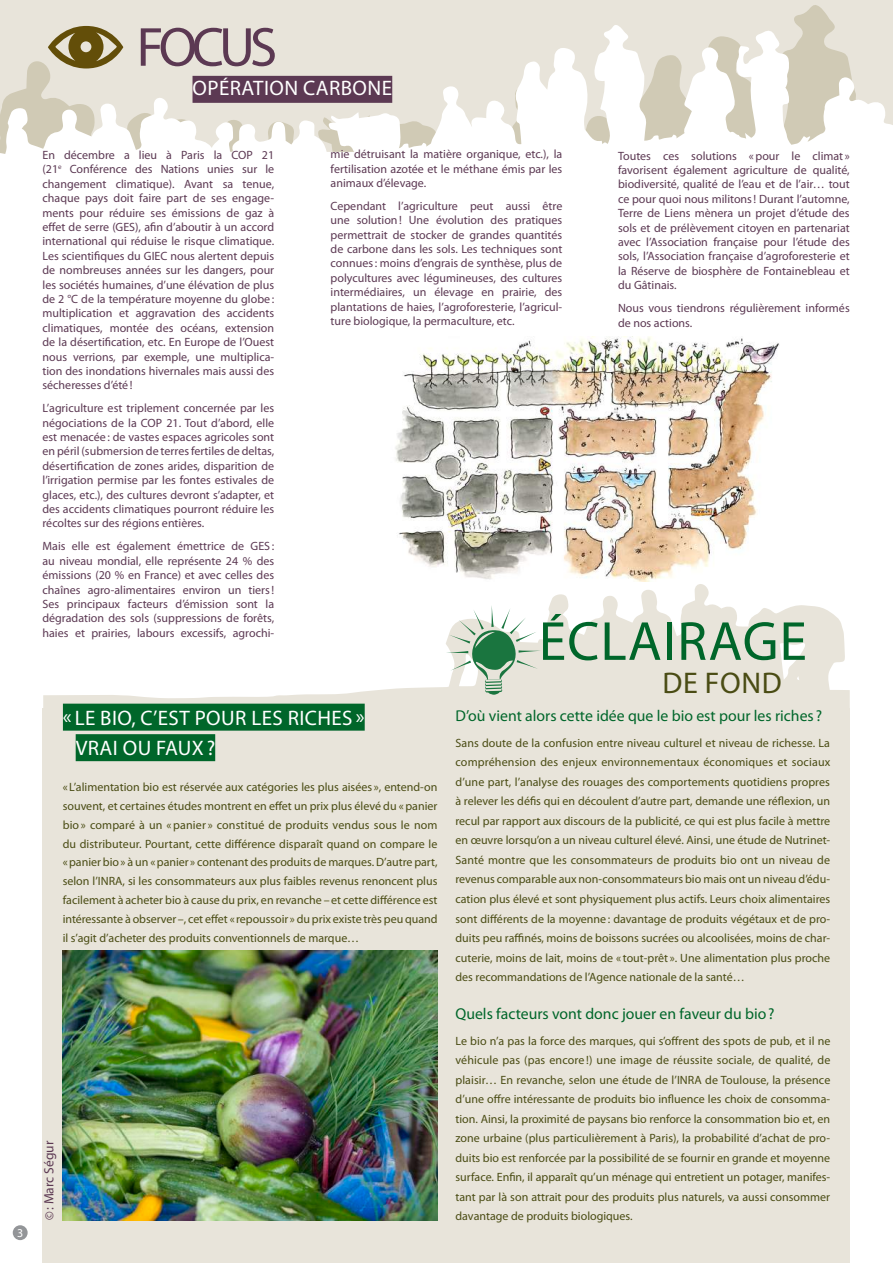
<style>
.page{position:relative;width:893px;height:1263px;background:#fff}
.page>*{position:absolute;margin:0;border:0;box-sizing:border-box;transform-origin:0 0}
.t1{font:55.5px "Myriad Pro";letter-spacing:.02em;color:#00662a}
.t2{font:55.5px "Myriad Pro";letter-spacing:-.09em;color:#5c3953}
.t3{font:30px "Myriad Pro";letter-spacing:.02em;color:#4a4c14}
.t4{font:21px/30.6px "Myriad Pro";letter-spacing:.02em;color:#fff}
.t5{font:15.75px "Myriad Pro";color:#00662a}
.t6{font:13.5px "Myriad Pro";color:#5c3953}
.t7{font:12px/14.4px "Myriad Pro";color:#5c3953;text-align:justify}
.t8{font:12px/19.5px "Myriad Pro";color:#4a4c14;text-align:justify}
.t9{font:12px "Myriad Pro";color:#fff}
.s1{font-family:"Candara"}
</style>
<div class="page">
<div style="left:0;top:4px;width:893px;height:12px;background:#e8e4da"></div>
<svg style="left:43px;top:584px;width:807px;height:125px"></svg>
<div style="left:43px;top:709px;width:807px;height:554px;background:#e8e4da"></div>
<svg style="left:0;top:16px;width:893px;height:138px;fill:#e8e4da"></svg>
<svg style="left:197px;top:112px;width:240px;height:42px"></svg>
<svg style="left:48px;top:26px;width:75px;height:42px;background:#9d8f64"></svg>
<svg style="left:446px;top:605px;width:95px;height:90px"></svg>
<div style="left:13px;top:1225px;width:15px;height:15px;background:#939598;border-radius:50%"></div>
<div style="left:63px;top:704px;width:302px;height:27px;background:#00662a"></div>
<div style="left:76px;top:734px;width:139px;height:27px;background:#00662a"></div>
<div style="left:193px;top:76px;width:199px;height:27px;background:#5c3953"></div>
<img style="left:395px;top:336px;width:384px;height:246px">
<img style="left:63px;top:950px;width:374px;height:270px">
<h1 class="t2" style="left:137px;top:13px;width:142px">FOCUS</h1>
<h3 class="t4" style="left:193px;top:73px;width:201px">OPÉRATION CARBONE</h3>
<p class="t9" style="left:17px;top:1225px;width:8px">3</p>
<p class="t7" style="left:43px;top:147px;width:233px">En décembre a lieu à Paris la COP 21 (21<sup>e</sup> Conférence des Nations unies sur le changement climatique). Avant sa tenue, chaque pays doit faire part de ses engage&shy;ments pour réduire ses émissions de gaz à effet de serre (GES), afin d’aboutir à un accord international qui réduise le risque climatique.<br>Les scientifiques du GIEC nous alertent depuis de nombreuses années sur les dangers, pour les sociétés humaines, d’une élévation de plus de 2 °C de la température moyenne du globe: multiplication et aggravation des accidents climatiques, montée des océans, extension de la désertification, etc. En Europe de l’Ouest nous verrions, par exemple, une multiplica&shy;tion des inondations hivernales mais aussi des sécheresses d’été!</p>
<p class="t7" style="left:43px;top:401px;width:233px">L’agriculture est triplement concernée par les négociations de la COP 21. Tout d’abord, elle est menacée: de vastes espaces agricoles sont en péril (submersion de terres fertiles de deltas, désertification de zones arides, disparition de l’irrigation permise par les fontes estivales de glaces, etc.), des cultures devront s’adapter, et des accidents climatiques pourront réduire les récoltes sur des régions entières.</p>
<p class="t7" style="left:43px;top:539px;width:233px">Mais elle est également émettrice de GES : au niveau mondial, elle représente 24 % des émissions (20 % en France) et avec celles des chaînes agro-alimentaires environ un tiers!<br>Ses principaux facteurs d’émission sont la dégradation des sols (suppressions de forêts, haies et prairies, labours excessifs, agrochi-</p>
<p class="t7" style="left:331px;top:147px;width:233px">mie détruisant la matière organique, etc.), la fertilisation azotée et le méthane émis par les animaux d’élevage.</p>
<p class="t7" style="left:331px;top:198px;width:233px">Cependant l’agriculture peut aussi être une solution! Une évolution des pratiques permettrait de stocker de grandes quantités de carbone dans les sols. Les techniques sont connues: moins d’engrais de synthèse, plus de polycultures avec légumineuses, des cultures intermédiaires, un élevage en prairie, des plantations de haies, l’agroforesterie, l’agricul&shy;ture biologique, la permaculture, etc.</p>
<p class="t7" style="left:618px;top:148px;width:233px">Toutes ces solutions «pour le climat » favorisent également agriculture de qualité, biodiversité, qualité de l’eau et de l’air… tout ce pour quoi nous militons! Durant l’automne, Terre de Liens mènera un projet d’étude des sols et de prélèvement citoyen en partenariat avec l’Association française pour l’étude des sols, l’Association française d’agroforesterie et la Réserve de biosphère de Fontainebleau et du Gâtinais.</p>
<p class="t7" style="left:618px;top:301px;width:233px">Nous vous tiendrons régulièrement informés de nos actions.</p>
<h1 class="t1" style="left:539px;top:607px;width:269px">ÉCLAIRAGE</h1>
<h2 class="t3" style="left:663px;top:665px;width:121px">DE FOND</h2>
<h3 class="t4" style="left:76px;top:702px;width:290px;text-indent:-13px">« LE BIO, C’EST POUR LES RICHES »<br>VRAI OU FAUX?</h3>
<p class="t8" style="left:63px;top:777px;width:376px;line-height:18.9px">« L’alimentation bio est réservée aux catégories les plus aisées », entend-on souvent, et certaines études montrent en effet un prix plus élevé du «panier bio » comparé à un « panier » constitué de produits vendus sous le nom du distributeur. Pourtant, cette différence disparaît quand on compare le «panier bio» à un «panier » contenant des produits de marques. D’autre part, selon l’INRA, si les consommateurs aux plus faibles revenus renoncent plus facilement à acheter bio à cause du prix, en revanche –et cette différence est intéressante à observer–, cet effet « repoussoir » du prix existe très peu quand il s’agit d’acheter des produits conventionnels de marque…</p>
<p class="t6" style="left:41px;top:1220px;width:81px;rotate:-90deg"><span class="s1">©</span>: Marc Ségur</p>
<h3 class="t5" style="left:455px;top:706px;width:368px">D’où vient alors cette idée que le bio est pour les riches ?</h3>
<p class="t8" style="left:455px;top:733px;width:376px">Sans doute de la confusion entre niveau culturel et niveau de richesse. La compréhension des enjeux environnementaux économiques et sociaux d’une part, l’analyse des rouages des comportements quotidiens propres à relever les défis qui en découlent d’autre part, demande une réflexion, un recul par rapport aux discours de la publicité, ce qui est plus facile à mettre en œuvre lorsqu’on a un niveau culturel élevé. Ainsi, une étude de Nutrinet-Santé montre que les consommateurs de produits bio ont un niveau de revenus comparable aux non-consommateurs bio mais ont un niveau d’édu&shy;cation plus élevé et sont physiquement plus actifs. Leurs choix alimentaires sont différents de la moyenne : davantage de produits végétaux et de pro&shy;duits peu raffinés, moins de boissons sucrées ou alcoolisées, moins de char&shy;cuterie, moins de lait, moins de « tout-prêt ». Une alimentation plus proche des recommandations de l’Agence nationale de la santé…</p>
<h3 class="t5" style="left:455px;top:1004px;width:321px">Quels facteurs vont donc jouer en faveur du bio?</h3>
<p class="t8" style="left:455px;top:1030px;width:376px">Le bio n’a pas la force des marques, qui s’offrent des spots de pub, et il ne véhicule pas (pas encore !) une image de réussite sociale, de qualité, de plaisir… En revanche, selon une étude de l’INRA de Toulouse, la présence d’une offre intéressante de produits bio influence les choix de consomma&shy;tion. Ainsi, la proximité de paysans bio renforce la consommation bio et, en zone urbaine (plus particulièrement à Paris), la probabilité d’achat de pro&shy;duits bio est renforcée par la possibilité de se fournir en grande et moyenne surface. Enfin, il apparaît qu’un ménage qui entretient un potager, manifes&shy;tant par là son attrait pour des produits plus naturels, va aussi consommer davantage de produits biologiques.</p>
</div>
